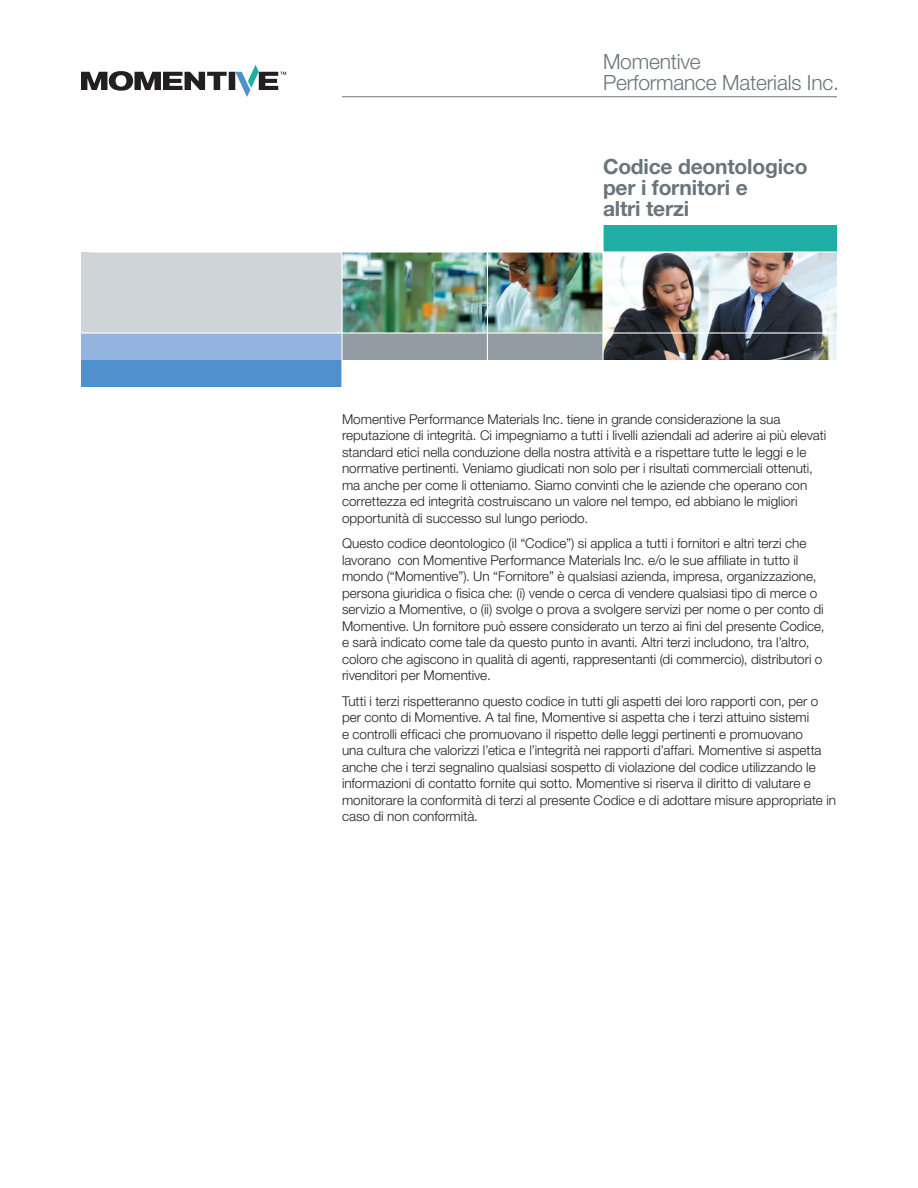
<style>
.page{position:relative;width:918px;height:1188px;background:#fff}
.page>*{position:absolute;margin:0;border:0;box-sizing:border-box;transform-origin:0 0}
.t1{font:700 21px/21px "Helvetica Neue LT Std";letter-spacing:-.01em;color:#6a747b}
.t2{font:300 21px/21px "Helvetica Neue LT Std";letter-spacing:-.01em;color:#6a747b}
.t3{font:300 13.5px/16.5px "Helvetica Neue LT Std";color:#231f20}
</style>
<div class="page">
<svg style="left:81px;top:65px;width:205px;height:32px"></svg>
<hr style="left:342px;top:96px;width:495px;height:1px;background:#6a747b">
<div style="left:81px;top:360px;width:261px;height:27px;background:#5090cc"></div>
<div style="left:81px;top:252px;width:261px;height:81px;background:#cfd4d8"></div>
<img style="left:343px;top:253px;width:259px;height:79px">
<div style="left:342px;top:333px;width:261px;height:27px;background:#949ca3"></div>
<div style="left:81px;top:333px;width:261px;height:27px;background:#93b4de"></div>
<img style="left:604px;top:253px;width:233px;height:107px">
<div style="left:603px;top:225px;width:234px;height:27px;background:#1fafa4"></div>
<hr style="left:89px;top:251px;width:748px;height:2px;background:#fff">
<hr style="left:81px;top:332px;width:756px;height:2px;background:#fff">
<hr style="left:602px;top:225px;width:2px;height:162px;background:#fff">
<hr style="left:341px;top:225px;width:2px;height:163px;background:#fff">
<hr style="left:487px;top:225px;width:1px;height:162px;background:#fff">
<h1 class="t2" style="left:603px;top:51px;width:237px">Momentive<br>Performance Materials Inc.</h1>
<h1 class="t1" style="left:603px;top:156px;width:206px">Codice deontologico per i fornitori e<br>altri terzi</h1>
<p class="t3" style="left:342px;top:410px;width:486px">Momentive Performance Materials Inc. tiene in grande considerazione la sua reputazione di integrità. Ci impegniamo a tutti i livelli aziendali ad aderire ai più elevati standard etici nella conduzione della nostra attività e a rispettare tutte le leggi e le normative pertinenti. Veniamo giudicati non solo per i risultati commerciali ottenuti, ma anche per come li otteniamo. Siamo convinti che le aziende che operano con correttezza ed integrità costruiscano un valore nel tempo, ed abbiano le migliori opportunità di successo sul lungo periodo.</p>
<p class="t3" style="left:342px;top:535px;width:484px">Questo codice deontologico (il “Codice”) si applica a tutti i fornitori e altri terzi che lavorano con Momentive Performance Materials Inc. e/o le sue affiliate in tutto il mondo (“Momentive”). Un “Fornitore” è qualsiasi azienda, impresa, organizzazione, persona giuridica o fisica che: (i) vende o cerca di vendere qualsiasi tipo di merce o servizio a Momentive, o (ii) svolge o prova a svolgere servizi per nome o per conto di Momentive. Un fornitore può essere considerato un terzo ai fini del presente Codice, e sarà indicato come tale da questo punto in avanti. Altri terzi includono, tra l’altro, coloro che agiscono in qualità di agenti, rappresentanti (di commercio), distributori o rivenditori per Momentive.</p>
<p class="t3" style="left:342px;top:692px;width:496px">Tutti i terzi rispetteranno questo codice in tutti gli aspetti dei loro rapporti con, per o per conto di Momentive. A tal fine, Momentive si aspetta che i terzi attuino sistemi<br>e controlli efficaci che promuovano il rispetto delle leggi pertinenti e promuovano<br>una cultura che valorizzi l’etica e l’integrità nei rapporti d’affari. Momentive si aspetta anche che i terzi segnalino qualsiasi sospetto di violazione del codice utilizzando le informazioni di contatto fornite qui sotto. Momentive si riserva il diritto di valutare e monitorare la conformità di terzi al presente Codice e di adottare misure appropriate in caso di non conformità.</p>
</div>
